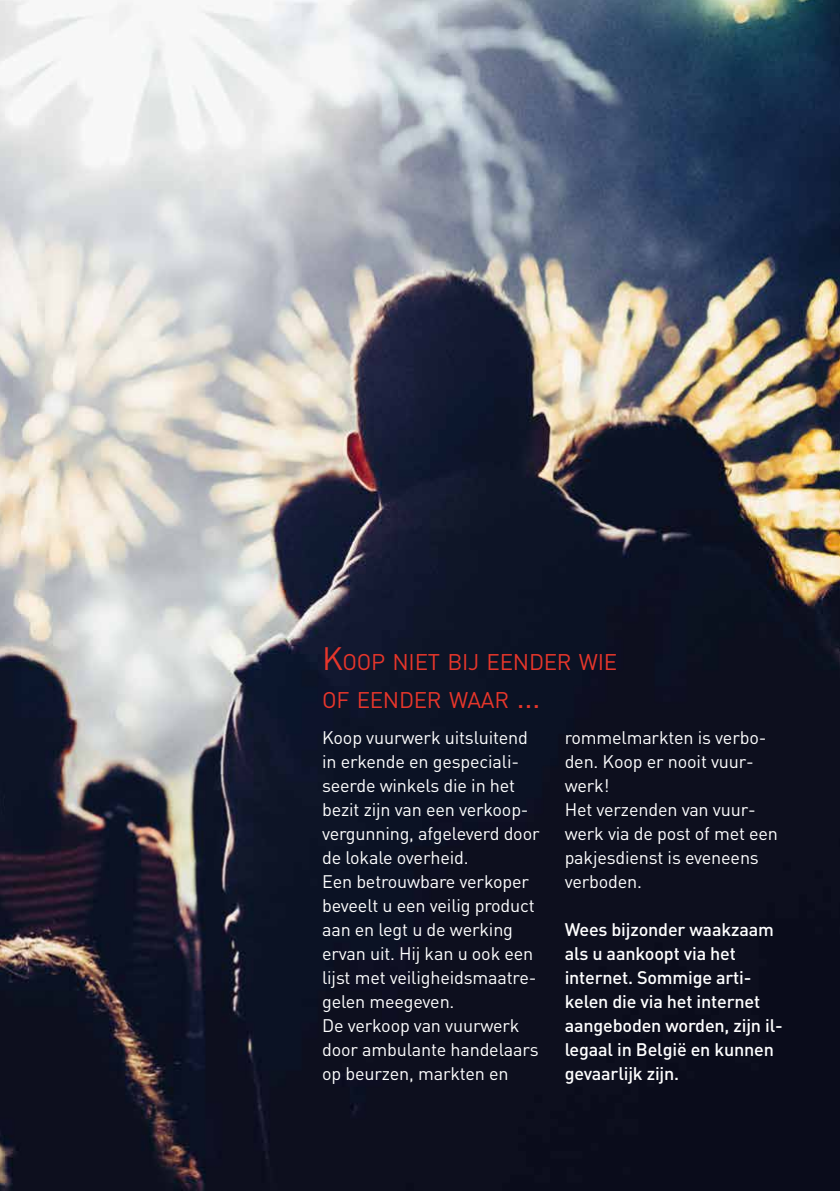
<style>
.page{position:relative;width:840px;height:1191px;background:#fff}
.page>*{position:absolute;margin:0;border:0;box-sizing:border-box;transform-origin:0 0}
.t1{font:22.4px/38px "DIN Pro";letter-spacing:-.015em;color:#e7362b}
.txtnew{font:18px/24px "DIN Pro";letter-spacing:-.01em;color:#fff}
.txtnew-2{font:500 18px/24px "DIN Pro";letter-spacing:-.01em;color:#fff}
.s1{font-size:32px}
</style>
<div class="page">
<img style="left:0;top:0;width:839px;height:1191px">
<p class="t1" style="left:322px;top:642px;width:296px"><span class="s1">K</span>OOP NIET BIJ EENDER WIE<br>OF EENDER WAAR <span class="s1">…</span></p>
<p class="txtnew" style="left:322px;top:725px;width:219px">Koop vuurwerk uitsluitend in erkende en gespeciali&shy;seerde winkels die in het bezit zijn van een verkoop&shy;vergunning, afgeleverd door de lokale overheid.</p>
<p class="txtnew" style="left:322px;top:869px;width:216px">Een betrouwbare verkoper beveelt u een veilig product aan en legt u de werking ervan uit. Hij kan u ook een lijst met veiligheidsmaatre&shy;gelen meegeven.</p>
<p class="txtnew" style="left:322px;top:1013px;width:218px">De verkoop van vuurwerk door ambulante handelaars op beurzen, markten en</p>
<p class="txtnew" style="left:564px;top:725px;width:203px">rommelmarkten is verbo&shy;den. Koop er nooit vuur&shy;werk!</p>
<p class="txtnew" style="left:564px;top:797px;width:215px">Het verzenden van vuur&shy;werk via de post of met een pakjesdienst is eveneens verboden.</p>
<p class="txtnew-2" style="left:564px;top:917px;width:219px">Wees bijzonder waakzaam als u aankoopt via het internet. Sommige arti&shy;kelen die via het internet aangeboden worden, zijn il&shy;legaal in België en kunnen gevaarlijk zijn.</p>
</div>
